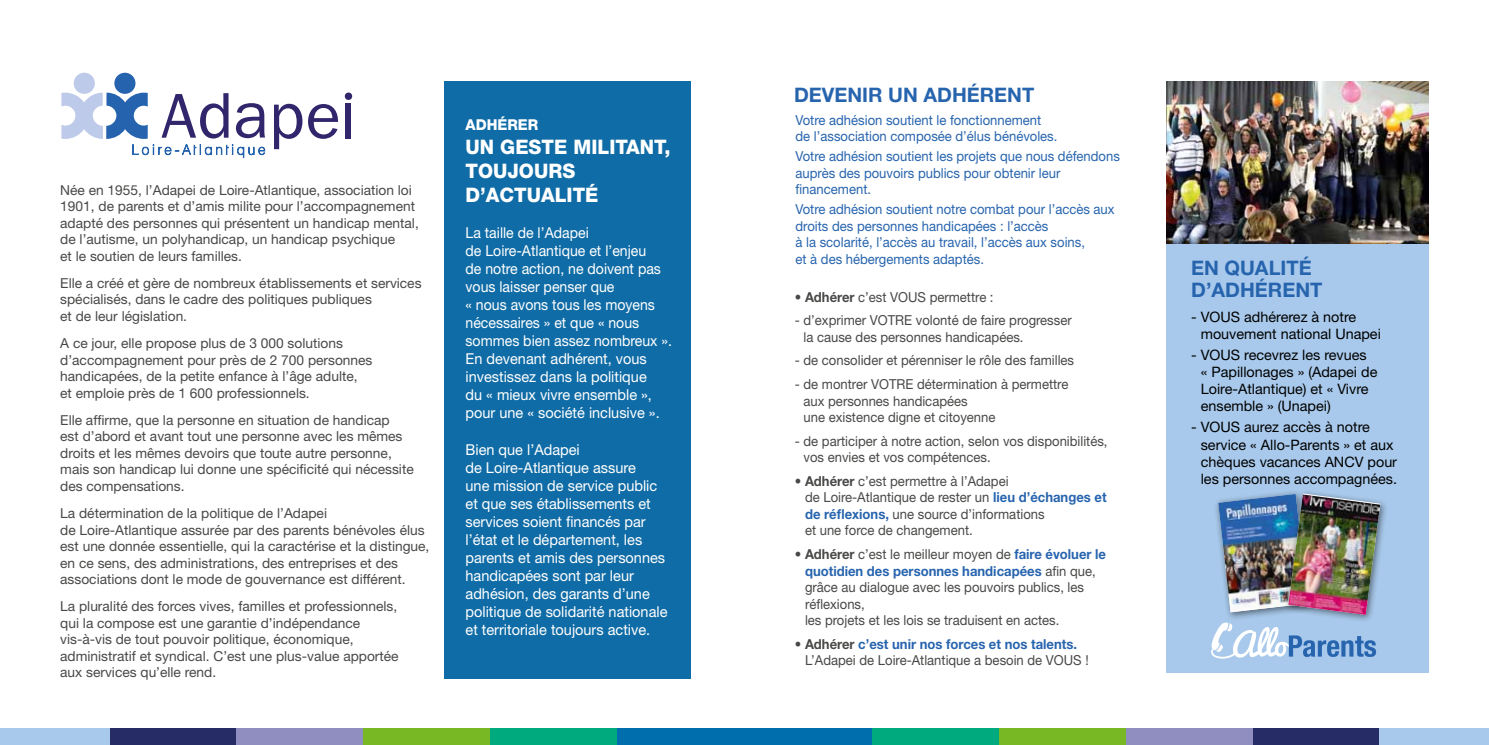
<style>
.page{position:relative;width:1489px;height:745px;background:#fff}
.page>*{position:absolute;margin:0;border:0;box-sizing:border-box;transform-origin:0 0}
.t1{font:700 20px "Helvetica Neue";color:#2764ae}
.t2{font:800 20px/24px "Helvetica Neue";color:#fff}
.t3{font:15px/18px "Helvetica Neue";color:#fff}
.t4{font:15px/18px "Helvetica Neue";color:#fff;scale:.94 1}
.t5{font:800 15px "Helvetica Neue";color:#fff}
.t6{font:14.38px/17.2px "Helvetica Neue";color:#000}
.t7{font:13.75px/16.5px "Helvetica Neue";color:#484847}
.t8{font:13.75px/16.5px "Helvetica Neue";color:#484847;scale:.95 1}
.t9{font:13.75px/16.5px "Helvetica Neue";color:#2764ae;scale:.95 1}
.s1{font-weight:700}
.s2{font-weight:700;color:#2764ae}
</style>
<div class="page">
<div style="left:1166px;top:243px;width:262px;height:429px;background:#a8c9eb"></div>
<div style="left:109px;top:728px;width:127px;height:16px;background:#262c66"></div>
<div style="left:236px;top:728px;width:127px;height:16px;background:#908ec0"></div>
<div style="left:363px;top:728px;width:127px;height:16px;background:#79b825"></div>
<div style="left:490px;top:728px;width:127px;height:16px;background:#00aa7f"></div>
<div style="left:617px;top:728px;width:127px;height:16px;background:#006dac"></div>
<div style="left:0;top:728px;width:109px;height:16px;background:#a8c9eb"></div>
<div style="left:1252px;top:728px;width:127px;height:16px;background:#262c66"></div>
<div style="left:1125px;top:728px;width:127px;height:16px;background:#908ec0"></div>
<div style="left:998px;top:728px;width:127px;height:16px;background:#79b825"></div>
<div style="left:871px;top:728px;width:127px;height:16px;background:#00aa7f"></div>
<div style="left:744px;top:728px;width:127px;height:16px;background:#006dac"></div>
<div style="left:1379px;top:728px;width:109px;height:16px;background:#a8c9eb"></div>
<div style="left:1213px;top:489px;width:102px;height:131px;background:#000;opacity:.5"></div>
<div style="left:1283px;top:488px;width:105px;height:134px;background:#000;opacity:.5"></div>
<img style="left:1217px;top:493px;width:163px;height:121px">
<img style="left:1288px;top:494px;width:91px;height:120px">
<div style="left:444px;top:81px;width:247px;height:598px;background:#106ca6"></div>
<div style="left:74px;top:73px;width:21px;height:21px;background:#becae9;border-radius:50%"></div>
<div style="left:114px;top:73px;width:21px;height:21px;background:#2663ae;border-radius:50%"></div>
<div style="left:345px;top:92px;width:7px;height:8px;background:#31256b;border-radius:50%"></div>
<svg style="left:308px;top:104px;width:30px;height:35px"></svg>
<div style="left:346px;top:104px;width:5px;height:35px;background:#31256b"></div>
<svg style="left:274px;top:104px;width:28px;height:45px"></svg>
<svg style="left:61px;top:93px;width:204px;height:65px"></svg>
<svg style="left:1211px;top:622px;width:164px;height:36px"></svg>
<img style="left:1166px;top:81px;width:261px;height:162px">
<p class="t7" style="left:60px;top:181px;width:360px">Née en 1955, l’Adapei de Loire-Atlantique, association loi 1901, de parents et d’amis milite pour l’accompagnement adapté des personnes qui présentent un handicap mental, de l’autisme, un polyhandicap, un handicap psychique<br>et le soutien de leurs familles.</p>
<p class="t7" style="left:60px;top:274px;width:363px">Elle a créé et gère de nombreux établissements et services spécialisés, dans le cadre des politiques publiques<br>et de leur législation.</p>
<p class="t7" style="left:60px;top:334px;width:314px">A ce jour, elle propose plus de 3 000 solutions d’accompagnement pour près de 2 700 personnes handicapées, de la petite enfance à l’âge adulte, et emploie près de 1 600 professionnels.</p>
<p class="t7" style="left:60px;top:411px;width:355px">Elle affirme, que la personne en situation de handicap<br>est d’abord et avant tout une personne avec les mêmes droits et les mêmes devoirs que toute autre personne, mais son handicap lui donne une spécificité qui nécessite des compensations.</p>
<p class="t7" style="left:60px;top:504px;width:371px">La détermination de la politique de l’Adapei<br>de Loire-Atlantique assurée par des parents bénévoles élus est une donnée essentielle, qui la caractérise et la distingue, en ce sens, des administrations, des entreprises et des associations dont le mode de gouvernance est différent.</p>
<p class="t7" style="left:60px;top:597px;width:340px">La pluralité des forces vives, familles et professionnels, qui la compose est une garantie d’indépendance vis-à-vis de tout pouvoir politique, économique, administratif et syndical. C’est une plus-value apportée aux services qu’elle rend.</p>
<p class="t5" style="left:465px;top:116px;width:74px">ADHÉRER</p>
<h1 class="t2" style="left:465px;top:135px;width:207px">UN GESTE MILITANT,<br>TOUJOURS<br>D’ACTUALITÉ</h1>
<p class="t4" style="left:465px;top:223px;width:221px">La taille de l’Adapei<br>de Loire-Atlantique et l’enjeu<br>de notre action, ne doivent pas vous laisser penser que<br>« nous avons tous les moyens nécessaires » et que « nous sommes bien assez nombreux ».<br>En devenant adhérent, vous investissez dans la politique<br>du « mieux vivre ensemble », pour une « société inclusive ».</p>
<p class="t3" style="left:465px;top:439px;width:203px">Bien que l’Adapei<br>de Loire-Atlantique assure<br>une mission de service public et que ses établissements et services soient financés par l’état et le département, les parents et amis des personnes handicapées sont par leur adhésion, des garants d’une politique de solidarité nationale et territoriale toujours active.</p>
<h1 class="t1" style="left:794px;top:82px;width:28px">Devenir</h1>
<h1 class="t1" style="left:888px;top:82px;width:93px">un adhérent</h1>
<p class="t9" style="left:795px;top:111px;width:277px">Votre adhésion soutient le fonctionnement de l’association composée d’élus bénévoles.</p>
<p class="t9" style="left:795px;top:148px;width:343px">Votre adhésion soutient les projets que nous défendons auprès des pouvoirs publics pour obtenir leur financement.</p>
<p class="t9" style="left:795px;top:201px;width:337px">Votre adhésion soutient notre combat pour l’accès aux droits des personnes handicapées : l’accès<br>à la scolarité, l’accès au travail, l’accès aux soins,<br>et à des hébergements adaptés.</p>
<p class="t8" style="left:794px;top:288px;width:211px"><span class="s1">• Adhérer</span> c’est VOUS permettre :</p>
<p class="t8" style="left:803px;top:312px;width:284px;text-indent:-9px">- d’exprimer VOTRE volonté de faire progresser la cause des personnes handicapées.</p>
<p class="t8" style="left:794px;top:352px;width:295px">- de consolider et pérenniser le rôle des familles</p>
<p class="t8" style="left:803px;top:375px;width:280px;text-indent:-9px">- de montrer VOTRE détermination à permettre aux personnes handicapées<br>une existence digne et citoyenne</p>
<p class="t8" style="left:803px;top:432px;width:321px;text-indent:-9px">- de participer à notre action, selon vos disponibilités, vos envies et vos compétences.</p>
<p class="t8" style="left:805px;top:472px;width:319px;text-indent:-10px"><span class="s1">• Adhérer</span> c’est permettre à l’Adapei<br>de Loire-Atlantique de rester un <span class="s2">lieu d’échanges et de réflexions,</span> une source d’informations<br>et une force de changement.</p>
<p class="t8" style="left:805px;top:545px;width:318px;text-indent:-10px"><span class="s1">• Adhérer</span> c’est le meilleur moyen de <span class="s2">faire évoluer le quotidien des personnes handicapées</span> afin que, grâce au dialogue avec les pouvoirs publics, les réflexions,<br>les projets et les lois se traduisent en actes.</p>
<p class="t8" style="left:805px;top:635px;width:300px;text-indent:-10px"><span class="s1">• Adhérer</span> <span class="s2">c’est unir nos forces et nos talents.<br></span>L’Adapei de Loire-Atlantique a besoin de VOUS !</p>
<h1 class="t1" style="left:1191px;top:255px;width:49px">En qua</h1>
<h1 class="t1" style="left:1268px;top:255px;width:23px">lité</h1>
<h1 class="t1" style="left:1191px;top:277px;width:78px">d’adhérent</h1>
<p class="t6" style="left:1200px;top:307px;width:182px;text-indent:-10px">- VOUS adhérerez à notre mouvement national Unapei</p>
<p class="t6" style="left:1200px;top:345px;width:178px;text-indent:-10px">- VOUS recevrez les revues<br>« Papillonages » (Adapei de<br>Loire-Atlantique) et « Vivre ensemble » (Unapei)</p>
<p class="t6" style="left:1200px;top:418px;width:198px;text-indent:-10px">- VOUS aurez accès à notre service « Allo-Parents » et aux chèques vacances ANCV pour les personnes accompagnées.</p>
</div>
